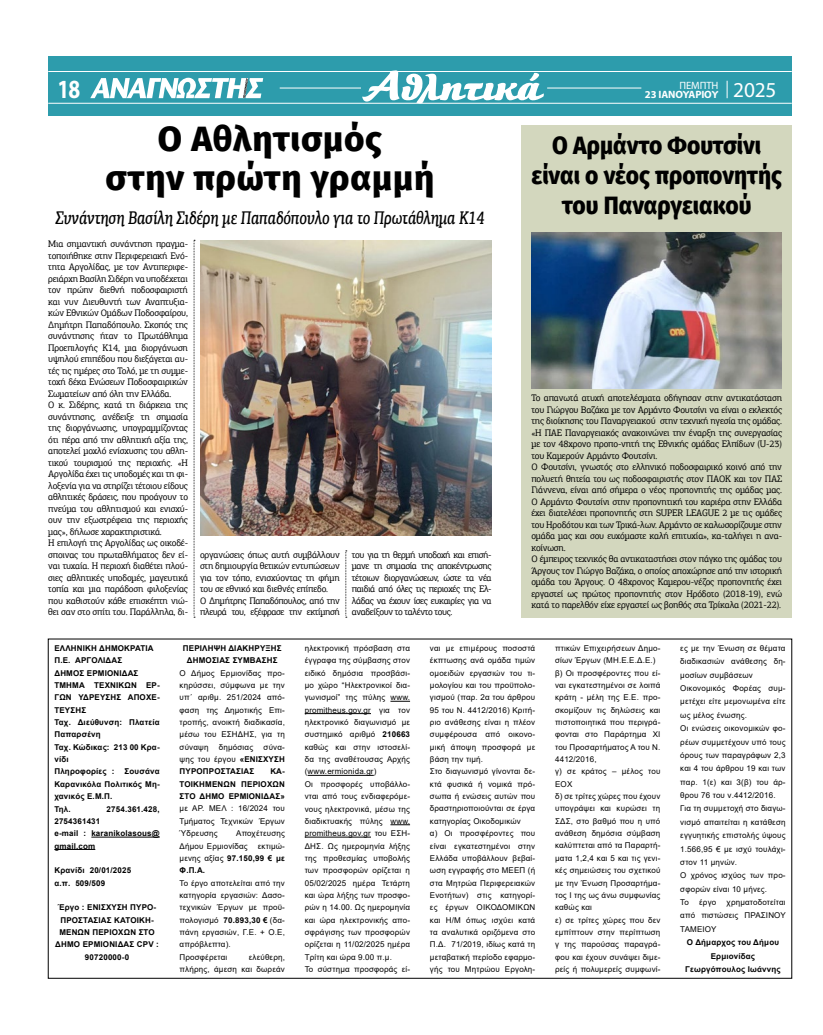
<style>
.page{position:relative;width:823px;height:1035px;background:#fff}
.page>*{position:absolute;margin:0;border:0;box-sizing:border-box;transform-origin:0 0}
.t1{font:800 35px/39px "Fira Sans";letter-spacing:.02em;color:#000;text-align:center}
.t2{font:700 26.3px "Myriad Pro";color:#fff;scale:.81 1}
.t3{font:800 25px/30px "Fira Sans";color:#000;text-align:center;scale:.91 1}
.t4{font:italic 500 18.4px "PF Agora Slab Pro";letter-spacing:-.01em;color:#000;scale:.79 1}
.t5{font:700 10.6px "Myriad Pro";letter-spacing:-.01em;color:#fff}
.t6{font:10.6px "Myriad Pro";letter-spacing:-.01em;color:#fff}
.t7{font:9.5px/11.5px "PF Agora Slab Pro";letter-spacing:-.02em;color:#000}
.t8{font:8px/12.3px "Arial";letter-spacing:.02em;color:#000}
.t9{font:700 8px/12.3px "Arial";letter-spacing:.02em;color:#000}
.s1{font-weight:400;font-size:21.3px}
.s2{font-weight:400}
.s3{font-weight:700}
</style>
<div class="page">
<div style="left:48px;top:57px;width:743px;height:59px;background:#2d9cac"></div>
<svg style="left:90px;top:78px;width:173px;height:20px"></svg>
<svg style="left:726px;top:81px;width:1px;height:17px"></svg>
<hr style="left:48px;top:71px;width:743px;height:1px;background:#fff">
<hr style="left:48px;top:103px;width:743px;height:1px;background:#fff">
<hr style="left:547px;top:88px;width:94px;height:1px;background:#fff">
<svg style="left:362px;top:70px;width:181px;height:33px"></svg>
<hr style="left:279px;top:88px;width:82px;height:1px;background:#fff">
<svg style="left:193px;top:240px;width:2px;height:378px"></svg>
<svg style="left:345px;top:550px;width:1px;height:68px"></svg>
<img style="left:200px;top:240px;width:291px;height:295px">
<hr style="left:91px;top:836px;width:69px;height:1px;background:#000">
<hr style="left:54px;top:849px;width:41px;height:1px;background:#000">
<svg style="left:390px;top:701px;width:20px;height:1px"></svg>
<hr style="left:304px;top:713px;width:67px;height:1px;background:#000">
<hr style="left:307px;top:775px;width:66px;height:1px;background:#000">
<svg style="left:390px;top:824px;width:20px;height:1px"></svg>
<hr style="left:304px;top:837px;width:67px;height:1px;background:#000">
<div style="left:521px;top:125px;width:270px;height:492px;background:#d3d7be"></div>
<img style="left:531px;top:232px;width:250px;height:156px">
<h2 class="t2" style="left:58px;top:72px;width:29px">18</h2>
<h3 class="t5" style="left:644px;top:88px;width:133px">23 ΙΑΝΟΥΑΡΙΟΥ <span class="s1">2025</span></h3>
<h1 class="t1" style="left:105px;top:116px;width:330px">Ο Αθλητισμός<br>στην πρώτη γραμμή</h1>
<h3 class="t4" style="left:55px;top:207px;width:544px">Συνάντηση Βασίλη Σιδέρη με Παπαδόπουλο για το Πρωτάθλημα Κ14</h3>
<p class="t7" style="left:48px;top:238px;width:141px">Μια σημαντική συνάντηση πραγμα&shy;τοποιήθηκε στην Περιφερειακή Ενό&shy;τητα Αργολίδας, με τον Αντιπεριφε&shy;ρειάρχη Βασίλη Σιδέρη να υποδέχεται τον πρώην διεθνή ποδοσφαιριστή και νυν Διευθυντή των Αναπτυξια&shy;κών Εθνικών Ομάδων Ποδοσφαίρου, Δημήτρη Παπαδόπουλο. Σκοπός της συνάντησης ήταν το Πρωτάθλημα Προεπιλογής Κ14, μια διοργάνωση υψηλού επιπέδου που διεξάγεται αυ&shy;τές τις ημέρες στο Τολό, με τη συμμε&shy;τοχή δέκα Ενώσεων Ποδοσφαιρικών Σωματείων από όλη την Ελλάδα.<br>Ο κ. Σιδέρης, κατά τη διάρκεια της συνάντησης, ανέδειξε τη σημασία της διοργάνωσης, υπογραμμίζοντας ότι πέρα από την αθλητική αξία της, αποτελεί μοχλό ενίσχυσης του αθλη&shy;τικού τουρισμού της περιοχής. «Η Αργολίδα έχει τις υποδομές και τη φι&shy;λοξενία για να στηρίζει τέτοιου είδους αθλητικές δράσεις, που προάγουν το πνεύμα του αθλητισμού και ενισχύ&shy;ουν την εξωστρέφεια της περιοχής μας», δήλωσε χαρακτηριστικά.<br>Η επιλογή της Αργολίδας ως οικοδέ&shy;σποινας του πρωταθλήματος δεν εί&shy;ναι τυχαία. Η περιοχή διαθέτει πλού&shy;σιες αθλητικές υποδομές, μαγευτικά τοπία και μια παράδοση φιλοξενίας που καθιστούν κάθε επισκέπτη νιώ&shy;θει σαν στο σπίτι του. Παράλληλα, δι-</p>
<h3 class="t6" style="left:679px;top:79px;width:40px">ΠΕΜΠΤΗ</h3>
<h3 class="t3" style="left:531px;top:129px;width:277px">Ο Αρμάντο Φουτσίνι είναι ο νέος προπονητής του Παναργειακού</h3>
<p class="t7" style="left:531px;top:392px;width:252px">Το απανωτά ατυχή αποτελέσματα οδήγησαν στην αντικατάσταση του Γιώργου Βαζάκα με τον Αρμάντο Φουτσίνι να είναι ο εκλεκτός της διοίκησης του Παναργειακού στην τεχνική ηγεσία της ομάδας. «Η ΠΑΕ Παναργειακός ανακοινώνει την έναρξη της συνεργασίας με τον 48χρονο προπο-νητή της Εθνικής ομάδας Ελπίδων (U-23) του Καμερούν Αρμάντο Φουτσίνι.<br>Ο Φουτσίνι, γνωστός στο ελληνικό ποδοσφαιρικό κοινό από την πολυετή θητεία του ως ποδοσφαιριστής στον ΠΑΟΚ και τον ΠΑΣ Γιάννενα, είναι από σήμερα ο νέος προπονητής της ομάδας μας.<br>Ο Αρμάντο Φουτσίνι στην προπονητική του καριέρα στην Ελλάδα έχει διατελέσει προπονητής στη SUPER LEAGUE 2 με τις ομάδες του Ηροδότου και των Τρικά-λων. Αρμάντο σε καλωσορίζουμε στην ομάδα μας και σου ευχόμαστε καλή επιτυχία», κα-ταλήγει η ανα&shy;κοίνωση.<br>Ο έμπειρος τεχνικός θα αντικαταστήσει στον πάγκο της ομάδας του Άργους τον Γιώργο Βαζάκα, ο οποίος αποχώρησε από την ιστορική ομάδα του Άργους. Ο 48χρονος Καμερου-νέζος προπονητής έχει εργαστεί ως πρώτος προπονητής στον Ηρόδοτο (2018-19), ενώ κατά το παρελθόν είχε εργαστεί ως βοηθός στα Τρίκαλα (2021-22).</p>
<p class="t7" style="left:200px;top:548px;width:141px">οργανώσεις όπως αυτή συμβάλλουν στη δημιουργία θετικών εντυπώσεων για τον τόπο, ενισχύοντας τη φήμη του σε εθνικό και διεθνές επίπεδο.<br>Ο Δημήτρης Παπαδόπουλος, από την πλευρά του, εξέφρασε την εκτίμησή</p>
<p class="t7" style="left:351px;top:548px;width:141px;text-align:justify">του για τη θερμή υποδοχή και επισή&shy;μανε τη σημασία της αποκέντρωσης τέτοιων διοργανώσεων, ώστε τα νέα παιδιά από όλες τις περιοχές της Ελ&shy;λάδας να έχουν ίσες ευκαιρίες για να αναδείξουν το ταλέντο τους.</p>
<p class="t9" style="left:54px;top:642px;width:107px">ΕΛΛΗΝΙΚΗ ΔΗΜΟΚΡΑΤΙΑ<br>Π.Ε. ΑΡΓΟΛΙΔΑΣ<br>ΔΗΜΟΣ ΕΡΜΙΟΝΙΔΑΣ<br>ΤΜΗΜΑ ΤΕΧΝΙΚΩΝ ΕΡ-<br>ΓΩΝ ΥΔΡΕΥΣΗΣ ΑΠΟΧΕ-<br>ΤΕΥΣΗΣ<br>Ταχ. Διεύθυνση: Πλατεία<br>Παπαρσένη<br>Ταχ. Κώδικας: 213 00 Κρα&shy;νίδι<br>Πληροφορίες :</p>
<p class="t9" style="left:54px;top:765px;width:107px;text-indent:70px">Σουσάνα<br>Καρανικόλα Πολιτικός Μη&shy;χανικός Ε.Μ.Π.<br>Τηλ.</p>
<p class="t9" style="left:106px;top:802px;width:55px">2754.361.428,</p>
<p class="t9" style="left:54px;top:815px;width:107px">2754361431<br>e-mail : karanikolasous@ gmail.com</p>
<p class="t9" style="left:54px;top:864px;width:78px">Κρανίδι 20/01/2025 α.π. 509/509</p>
<p class="t9" style="left:55px;top:901px;width:105px;text-align:center">Έργο : ΕΝΙΣΧΥΣΗ ΠΥΡΟ-<br>ΠΡΟΣΤΑΣΙΑΣ ΚΑΤΟΙΚΗ-<br>ΜΕΝΩΝ ΠΕΡΙΟΧΩΝ ΣΤΟ<br>ΔΗΜΟ ΕΡΜΙΟΝΙΔΑΣ CPV :<br>90720000-0</p>
<p class="t9" style="left:183px;top:642px;width:100px;text-align:center">ΠΕΡΙΛΗΨΗ ΔΙΑΚΗΡΥΞΗΣ<br>ΔΗΜΟΣΙΑΣ ΣΥΜΒΑΣΗΣ</p>
<p class="t8" style="left:179px;top:666px;width:107px;text-align:justify">Ο Δήμος Ερμιονίδας προ&shy;κηρύσσει, σύμφωνα με την υπ΄ αριθμ. 251/2024 από&shy;φαση της Δημοτικής Επι&shy;τροπής, ανοικτή διαδικασία, μέσω του ΕΣΗΔΗΣ, για τη σύναψη</p>
<p class="t9" style="left:179px;top:741px;width:107px;text-align:justify;text-indent:84px"><span class="s2">σύνα&shy;ψης του έργου</span> «ΕΝΙΣΧΥΣΗ ΠΥΡΟΠΡΟΣΤΑΣΙΑΣ</p>
<p class="t8" style="left:219px;top:740px;width:36px">δημόσιας</p>
<p class="t9" style="left:179px;top:765px;width:107px;text-align:justify;text-indent:91px">ΚΑ-ΤΟΙΚΗΜΕΝΩΝ ΠΕΡΙΟΧΩΝ ΣΤΟ ΔΗΜΟ ΕΡΜΙΟΝΙΔΑΣ»</p>
<p class="t8" style="left:179px;top:802px;width:107px;text-align:justify">με ΑΡ. ΜΕΛ : 16/2024 του Τμήματος Τεχνικών Έργων Ύδρευσης</p>
<p class="t8" style="left:179px;top:827px;width:107px;text-indent:57px">Αποχέτευσης<br>Δήμου Ερμιονίδας</p>
<p class="t9" style="left:179px;top:839px;width:107px;text-align:justify;text-indent:78px"><span class="s2">εκτιμώ&shy;μενης αξίας</span> 97.150,99 € με Φ.Π.Α.</p>
<p class="t8" style="left:179px;top:876px;width:107px">Το έργο αποτελείται από την κατηγορία εργασιών: Δασο&shy;τεχνικών Έργων με προϋ&shy;πολογισμό <span class="s3">70.893,30 €</span> (δα&shy;πάνη εργασιών, Γ.Ε. + Ο.Ε, απρόβλεπτα).<br>Προσφέρεται</p>
<p class="t8" style="left:179px;top:950px;width:107px;text-align:right">ελεύθερη,<br>πλήρης, άμεση και δωρεάν</p>
<p class="t8" style="left:304px;top:642px;width:107px">ηλεκτρονική πρόσβαση στα έγγραφα της σύμβασης στον ειδικό δημόσια προσβάσι&shy;μο χώρο “Hλεκτρονικοί δια&shy;γωνισμοί” της πύλης www. promitheus.gov.gr για τον ηλεκτρονικό διαγωνισμό με συστημικό αριθμό <span class="s3">210663 </span>καθώς και στην ιστοσελί&shy;δα της αναθέτουσας Αρχής (www.ermionida.gr)<br>Οι προσφορές υποβάλλο&shy;νται από τους ενδιαφερόμε&shy;νους ηλεκτρονικά, μέσω της διαδικτυακής πύλης www. promitheus.gov.gr του ΕΣΗ-<br>ΔΗΣ. Ως ημερομηνία λήξης της προθεσμίας υποβολής των προσφορών ορίζεται η<br>05/02/2025 ημέρα Τετάρτη και ώρα λήξης των προσφο&shy;ρών η 14.00. Ως ημερομηνία και ώρα ηλεκτρονικής απο&shy;σφράγισης των προσφορών ορίζεται η 11/02/2025 ημέρα<br>Τρίτη και ώρα 9.00 π.μ.<br>Το σύστημα προσφοράς εί-</p>
<p class="t8" style="left:429px;top:642px;width:107px">ναι με επιμέρους ποσοστά έκπτωσης ανά ομάδα τιμών ομοειδών εργασιών του τι&shy;μολογίου και του προϋπολο&shy;γισμού (παρ. 2α του άρθρου<br>95 του Ν. 4412/2016) Κριτή&shy;ριο ανάθεσης είναι η πλέον συμφέρουσα από οικονο&shy;μική άποψη προσφορά με βάση την τιμή.<br>Στο διαγωνισμό γίνονται δε&shy;κτά φυσικά ή νομικά πρό&shy;σωπα ή ενώσεις αυτών που δραστηριοποιούνται σε έργα κατηγορίας Οικοδομικών<br>α) Οι προσφέροντες που είναι εγκατεστημένοι στην<br>Ελλάδα υποβάλλουν βεβαί&shy;ωση εγγραφής στο ΜΕΕΠ (ή στα Μητρώα Περιφερειακών<br>Ενοτήτων) στις κατηγορί&shy;ες έργων ΟΙΚΟΔΟΜΙΚΩΝ και Η/Μ όπως ισχύει κατά τα αναλυτικά οριζόμενα στο<br>Π.Δ. 71/2019, ιδίως κατά τη μεταβατική περίοδο εφαρμο&shy;γής του Μητρώου Εργολη-</p>
<p class="t8" style="left:554px;top:642px;width:107px">πτικών Επιχειρήσεων Δημο&shy;σίων Έργων (ΜΗ.Ε.Ε.Δ.Ε.) β) Οι προσφέροντες που εί&shy;ναι εγκατεστημένοι σε λοιπά κράτη - μέλη της Ε.Ε. προ&shy;σκομίζουν τις δηλώσεις και πιστοποιητικά που περιγρά&shy;φονται στο Παράρτημα ΧΙ του Προσαρτήματος Α του Ν.<br>4412/2016,<br>γ) σε κράτος – μέλος του<br>ΕΟΧ<br>δ) σε τρίτες χώρες που έχουν υπογράψει και κυρώσει τη<br>ΣΔΣ, στο βαθμό που η υπό ανάθεση δημόσια σύμβαση καλύπτεται από τα Παραρτή&shy;ματα 1,2,4 και 5 και τις γενι&shy;κές σημειώσεις του σχετικού με την Ένωση Προσαρτήμα&shy;τος Ι της ως άνω συμφωνίας καθώς και<br>ε) σε τρίτες χώρες που δεν εμπίπτουν στην περίπτωση γ της παρούσας παραγρά&shy;φου και έχουν συνάψει διμε&shy;ρείς ή πολυμερείς συμφωνί-</p>
<p class="t8" style="left:680px;top:641px;width:107px;line-height:13.4px">ες με την Ένωση σε θέματα διαδικασιών ανάθεσης δη&shy;μοσίων συμβάσεων<br>Οικονομικός Φορέας συμ&shy;μετέχει είτε μεμονωμένα είτε ως μέλος ένωσης.<br>Οι ενώσεις οικονομικών φο&shy;ρέων συμμετέχουν υπό τους όρους των παραγράφων 2,3 και 4 του άρθρου 19 και των παρ. 1(ε) και 3(β) του άρ&shy;θρου 76 του ν.4412/2016.<br>Για τη συμμετοχή στο διαγω&shy;νισμό απαιτείται η κατάθεση εγγυητικής επιστολής ύψους<br>1.566,95 € με ισχύ τουλάχι&shy;στον 11 μηνών.<br>Ο χρόνος ισχύος των προ&shy;σφορών είναι 10 μήνες.<br>Το</p>
<p class="t8" style="left:680px;top:895px;width:107px;line-height:13.4px;text-align:justify;text-indent:46px">χρηματοδοτείται από πιστώσεις ΠΡΑΣΙΝΟΥ ΤΑΜΕΙΟΥ</p>
<p class="t9" style="left:684px;top:936px;width:97px;line-height:13.4px;text-align:center">Ο Δήμαρχος του Δήμου<br>Ερμιονίδας<br>Γεωργόπουλος Ιωάννης</p>
<p class="t8" style="left:698px;top:896px;width:19px">έργο</p>
</div>
